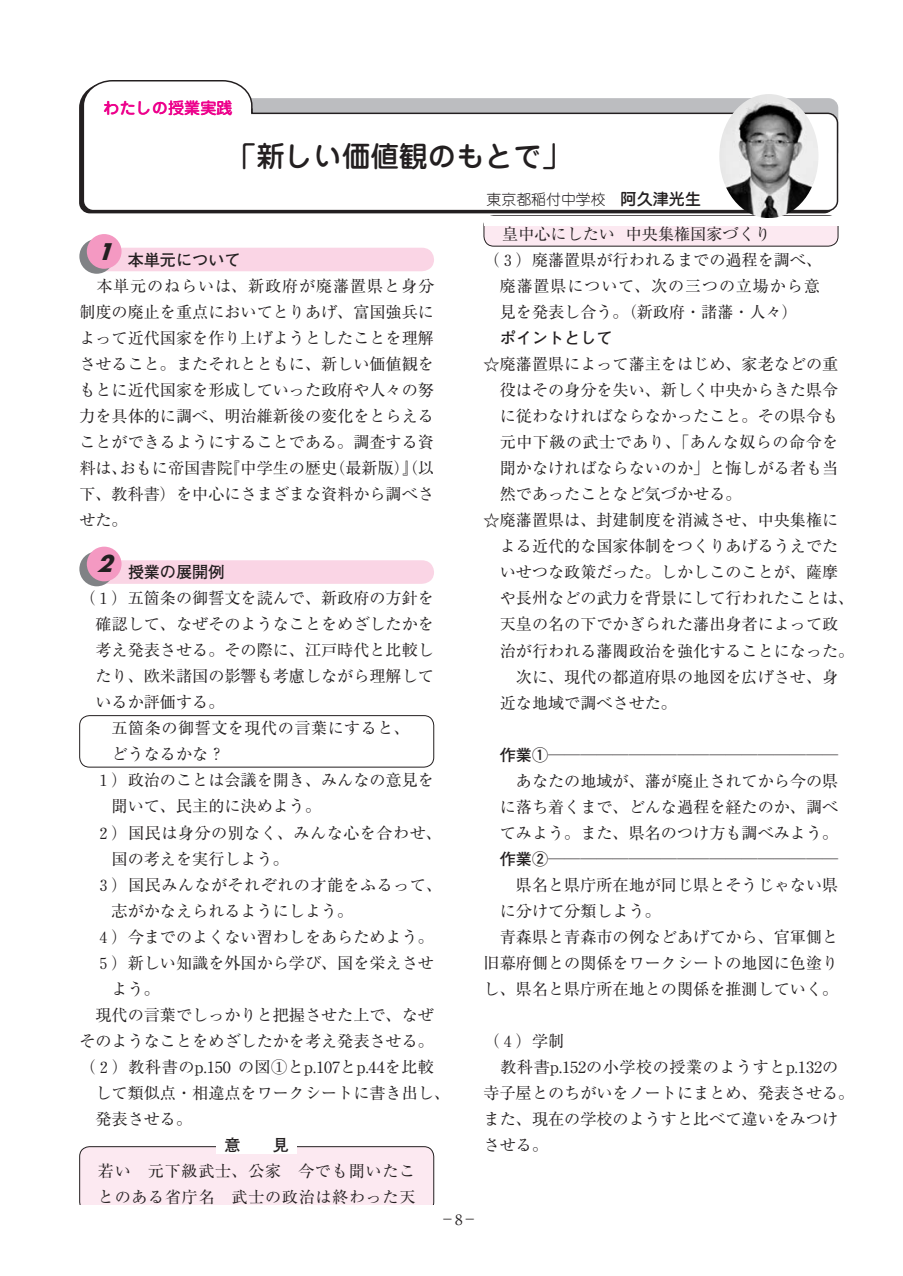
<style>
.page{position:relative;width:903px;height:1276px;background:#fff}
.page>*{position:absolute;margin:0;border:0;box-sizing:border-box;transform-origin:0 0}
.t1{font:28.53px "Jun 34 Medium 83 pv RKSJ H";color:#231f20}
.t2{font:16.1px/26.1px "Ryumin";color:#231f20;text-align:justify}
.t3{font:16.1px "Ryumin";letter-spacing:.03em;color:#231f20}
.t4{font:16.1px/26.1px "Ryumin";letter-spacing:.04em;color:#231f20}
.t5{font:700 16.1px "Futo Go B101";color:#231f20}
.t6{font:16.1px "Ryumin";letter-spacing:.05em;color:#231f20}
.t7{font:16.1px "Jun 34 Medium 83 pv RKSJ H";color:#ed028c}
.t8{font:14.88px "Jun 101 Light 83 pv RKSJ H";color:#231f20}
.t9{font:14.88px "Ryumin";color:#231f20}
.s1{font-family:"Jun 34 Medium 83 pv RKSJ H";font-size:16.1px}
.s2{font-family:"Futo Go B101";font-weight:700}
</style>
<div class="page">
<div style="left:80px;top:1146px;width:354px;height:66px;background:#fce9f1;border-radius:10px"></div>
<div style="left:79px;top:1146px;width:355px;height:66px;border:1px solid #231f20;border-radius:10px"></div>
<div style="left:216px;top:1137px;width:81px;height:16px;background:#fff"></div>
<svg style="left:82px;top:80px;width:757px;height:132px"></svg>
<svg style="left:79px;top:239px;width:35px;height:35px"></svg>
<div style="left:87px;top:234px;width:35px;height:35px;background:#f499c2;border-radius:50%"></div>
<svg style="left:79px;top:551px;width:35px;height:35px"></svg>
<div style="left:87px;top:547px;width:35px;height:34px;background:#f499c2;border-radius:50%"></div>
<div style="left:79px;top:715px;width:355px;height:52px;border:1px solid #231f20;border-radius:10px"></div>
<div style="left:79px;top:1205px;width:355px;height:15px;background:#fff"></div>
<div style="left:484px;top:216px;width:354px;height:30px;background:#fce9f1;border-radius:10px"></div>
<div style="left:484px;top:215px;width:354px;height:31px;border:1px solid #231f20;border-radius:10px"></div>
<div style="left:484px;top:216px;width:354px;height:10px;background:#fff"></div>
<img style="left:719px;top:94px;width:100px;height:124px;border-radius:50%">
<svg style="left:94px;top:243px;width:340px;height:28px"></svg>
<svg style="left:94px;top:555px;width:340px;height:29px"></svg>
<p class="t7" style="left:104px;top:102px;width:130px">わたしの授業実践</p>
<h1 class="t1" style="left:228px;top:146px;width:344px">「新しい価値観のもとで」</h1>
<p class="t8" style="left:487px;top:194px;width:216px">東京都稲付中学校　<span class="s1">阿久津光生</span></p>
<p class="t5" style="left:128px;top:253px;width:114px">本単元について</p>
<p class="t2" style="left:79px;top:275px;width:356px">　本単元のねらいは、新政府が廃藩置県と身分制度の廃止を重点においてとりあげ、富国強兵によって近代国家を作り上げようとしたことを理解させること。またそれとともに、新しい価値観をもとに近代国家を形成していった政府や人々の努力を具体的に調べ、明治維新後の変化をとらえることができるようにすることである。調査する資料は、おもに帝国書院『中学生の歴史（最新版）』（以下、教科書）を中心にさまざまな資料から調べさせた。</p>
<p class="t5" style="left:128px;top:566px;width:98px">授業の展開例</p>
<p class="t2" style="left:79px;top:587px;width:356px">（１）五箇条の御誓文を読んで、新政府の方針を</p>
<p class="t2" style="left:95px;top:613px;width:340px">確認して、なぜそのようなことをめざしたかを</p>
<p class="t2" style="left:95px;top:639px;width:340px">考え発表させる。その際に、江戸時代と比較し</p>
<p class="t2" style="left:95px;top:665px;width:340px">たり、欧米諸国の影響も考慮しながら理解して</p>
<p class="t2" style="left:95px;top:691px;width:130px">いるか評価する。</p>
<p class="t3" style="left:112px;top:722px;width:300px">五箇条の御誓文を現代の言葉にすると、</p>
<p class="t2" style="left:112px;top:743px;width:114px">どうなるかな？</p>
<p class="t2" style="left:95px;top:769px;width:340px">１）政治のことは会議を開き、みんなの意見を</p>
<p class="t2" style="left:112px;top:795px;width:211px">聞いて、民主的に決めよう。</p>
<p class="t3" style="left:95px;top:826px;width:348px">２）国民は身分の別なく、みんな心を合わせ、</p>
<p class="t2" style="left:112px;top:847px;width:179px">国の考えを実行しよう。</p>
<p class="t3" style="left:95px;top:878px;width:348px">３）国民みんながそれぞれの才能をふるって、</p>
<p class="t2" style="left:112px;top:900px;width:243px">志がかなえられるようにしよう。</p>
<p class="t2" style="left:95px;top:926px;width:340px">４）今までのよくない習わしをあらためよう。</p>
<p class="t2" style="left:95px;top:952px;width:340px">５）新しい知識を外国から学び、国を栄えさせ</p>
<p class="t2" style="left:112px;top:978px;width:50px">よう。</p>
<p class="t2" style="left:79px;top:1004px;width:356px">　現代の言葉でしっかりと把握させた上で、なぜ</p>
<p class="t2" style="left:79px;top:1030px;width:356px">そのようなことをめざしたかを考え発表させる。</p>
<p class="t2" style="left:79px;top:1056px;width:356px">（２）教科書のp.150 の図①とp.107とp.44を比較</p>
<p class="t2" style="left:95px;top:1082px;width:356px">して類似点・相違点をワークシートに書き出し、</p>
<p class="t2" style="left:95px;top:1108px;width:98px">発表させる。</p>
<p class="t5" style="left:224px;top:1139px;width:66px">意　　見</p>
<p class="t4" style="left:98px;top:1160px;width:319px">若い　元下級武士、公家　今でも聞いたことのある省庁名　武士の政治は終わった天</p>
<p class="t9" style="left:440px;top:1213px;width:39px">－8－</p>
<p class="t2" style="left:502px;top:223px;width:270px">皇中心にしたい 中央集権国家づくり</p>
<p class="t2" style="left:484px;top:249px;width:340px">（３）廃藩置県が行われるまでの過程を調べ、</p>
<p class="t6" style="left:500px;top:280px;width:322px">廃藩置県について、次の三つの立場から意</p>
<p class="t2" style="left:500px;top:301px;width:300px">見を発表し合う。（新政府・諸藩・人々）</p>
<p class="t5" style="left:500px;top:332px;width:114px">ポイントとして</p>
<p class="t2" style="left:484px;top:353px;width:356px">☆廃藩置県によって藩主をはじめ、家老などの重</p>
<p class="t2" style="left:500px;top:379px;width:340px">役はその身分を失い、新しく中央からきた県令</p>
<p class="t2" style="left:500px;top:405px;width:340px">に従わなければならなかったこと。その県令も</p>
<p class="t3" style="left:500px;top:436px;width:340px">元中下級の武士であり、「あんな奴らの命令を</p>
<p class="t2" style="left:500px;top:457px;width:340px">聞かなければならないのか」と悔しがる者も当</p>
<p class="t2" style="left:500px;top:483px;width:243px">然であったことなど気づかせる。</p>
<p class="t2" style="left:484px;top:509px;width:356px">☆廃藩置県は、封建制度を消滅させ、中央集権に</p>
<p class="t2" style="left:500px;top:535px;width:340px">よる近代的な国家体制をつくりあげるうえでた</p>
<p class="t2" style="left:500px;top:561px;width:340px">いせつな政策だった。しかしこのことが、薩摩</p>
<p class="t2" style="left:500px;top:587px;width:356px">や長州などの武力を背景にして行われたことは、</p>
<p class="t2" style="left:500px;top:613px;width:340px">天皇の名の下でかぎられた藩出身者によって政</p>
<p class="t2" style="left:500px;top:639px;width:356px">治が行われる藩閥政治を強化することになった。</p>
<p class="t2" style="left:484px;top:666px;width:356px">　　次に、現代の都道府県の地図を広げさせ、身</p>
<p class="t2" style="left:484px;top:692px;width:195px">　近な地域で調べさせた。</p>
<p class="t2" style="left:500px;top:744px;width:340px"><span class="s2">作業①</span>──────────────────</p>
<p class="t2" style="left:516px;top:770px;width:324px">あなたの地域が、藩が廃止されてから今の県</p>
<p class="t2" style="left:500px;top:796px;width:340px">に落ち着くまで、どんな過程を経たのか、調べ</p>
<p class="t2" style="left:500px;top:822px;width:340px">てみよう。また、県名のつけ方も調べみよう。</p>
<p class="t2" style="left:500px;top:848px;width:340px"><span class="s2">作業②</span>──────────────────</p>
<p class="t2" style="left:516px;top:874px;width:324px">県名と県庁所在地が同じ県とそうじゃない県</p>
<p class="t2" style="left:500px;top:900px;width:163px">に分けて分類しよう。</p>
<p class="t2" style="left:484px;top:926px;width:356px">　青森県と青森市の例などあげてから、官軍側と</p>
<p class="t2" style="left:484px;top:952px;width:356px">旧幕府側との関係をワークシートの地図に色塗り</p>
<p class="t2" style="left:484px;top:978px;width:356px">し、県名と県庁所在地との関係を推測していく。</p>
<p class="t2" style="left:484px;top:1030px;width:372px;text-align:left">（４）学制<br>　教科書p.152の小学校の授業のようすとp.132の寺子屋とのちがいをノートにまとめ、発表させる。また、現在の学校のようすと比べて違いをみつけさせる。</p>
</div>
